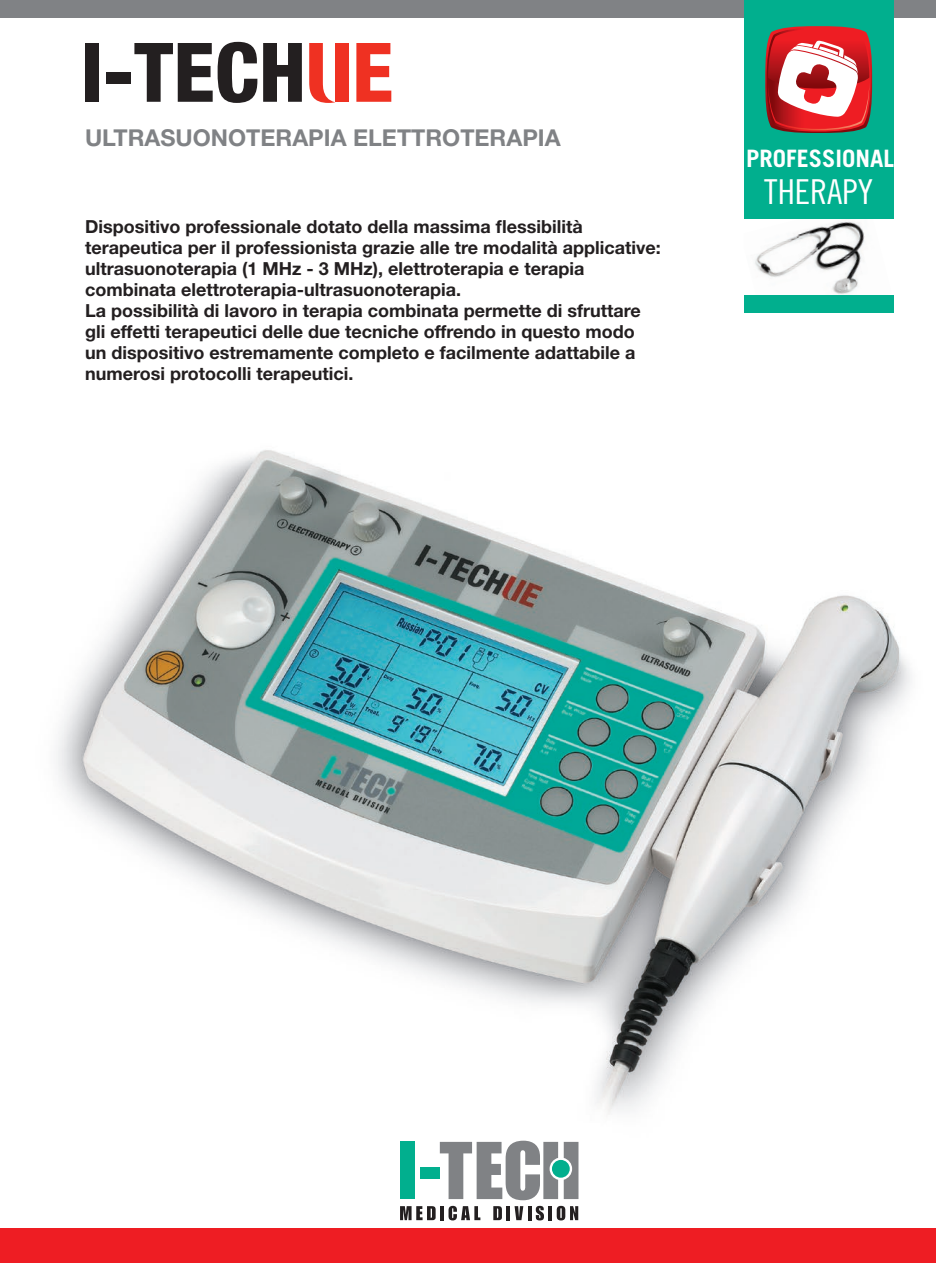
<style>
.page{position:relative;width:936px;height:1263px;background:#fff}
.page>*{position:absolute;margin:0;border:0;box-sizing:border-box;transform-origin:0 0}
.t1{font:34.35px "Trade Gothic Cond Eighteen";color:#fff}
.t2{font:700 24px "Trade Gothic";color:#fff}
.t3{font:700 23.25px "Helvetica Neue";color:#808285}
.t4{font:700 18px/21px "Helvetica Neue";color:#231f20}
</style>
<div class="page">
<img style="left:56px;top:450px;width:855px;height:664px">
<div style="left:0;top:0;width:935px;height:17px;background:#808285"></div>
<div style="left:0;top:1229px;width:935px;height:34px;background:#ee1d23"></div>
<div style="left:400px;top:1142px;width:15px;height:57px;background:#01af8e"></div>
<div style="left:420px;top:1168px;width:19px;height:11px;background:#01af8e"></div>
<svg style="left:440px;top:1141px;width:138px;height:59px"></svg>
<div style="left:552px;top:1160px;width:17px;height:18px;background:#01af8e;border-radius:50%"></div>
<svg style="left:400px;top:1206px;width:35px;height:14px"></svg>
<hr style="left:440px;top:1206px;width:4px;height:14px;background:#231f20">
<svg style="left:448px;top:1206px;width:32px;height:14px"></svg>
<svg style="left:493px;top:1206px;width:9px;height:14px"></svg>
<hr style="left:506px;top:1206px;width:4px;height:14px;background:#231f20">
<svg style="left:514px;top:1206px;width:9px;height:14px"></svg>
<svg style="left:528px;top:1206px;width:3px;height:14px"></svg>
<svg style="left:535px;top:1206px;width:9px;height:14px"></svg>
<hr style="left:548px;top:1206px;width:4px;height:14px;background:#231f20">
<svg style="left:556px;top:1206px;width:22px;height:14px"></svg>
<img style="left:755px;top:221px;width:110px;height:73px">
<div style="left:743px;top:0;width:150px;height:219px;background:#01af8e"></div>
<div style="left:743px;top:295px;width:150px;height:18px;background:#01af8e"></div>
<svg style="left:765px;top:26px;width:107px;height:107px"></svg>
<div style="left:85px;top:43px;width:14px;height:59px;background:#231f20"></div>
<div style="left:106px;top:72px;width:25px;height:12px;background:#231f20"></div>
<svg style="left:356px;top:43px;width:35px;height:59px"></svg>
<svg style="left:134px;top:42px;width:123px;height:61px"></svg>
<svg style="left:263px;top:43px;width:39px;height:59px"></svg>
<svg style="left:309px;top:43px;width:26px;height:60px"></svg>
<div style="left:335px;top:43px;width:14px;height:59px;background:#ef3122"></div>
<p class="t3" style="left:85px;top:123px;width:477px">ULTRASUONOTERAPIA ELETTROTERAPIA</p>
<p class="t4" style="left:85px;top:216px;width:577px">Dispositivo professionale dotato della massima flessibilità terapeutica per il professionista grazie alle tre modalità applicative: ultrasuonoterapia (1 MHz - 3 MHz), elettroterapia e terapia combinata elettroterapia-ultrasuonoterapia.<br>La possibilità di lavoro in terapia combinata permette di sfruttare gli effetti terapeutici delle due tecniche offrendo in questo modo<br>un dispositivo estremamente completo e facilmente adattabile a numerosi protocolli terapeutici.</p>
<h2 class="t2" style="left:746px;top:144px;width:150px">PROFESSIONAL</h2>
<h1 class="t1" style="left:764px;top:171px;width:110px">THERAPY</h1>
</div>
